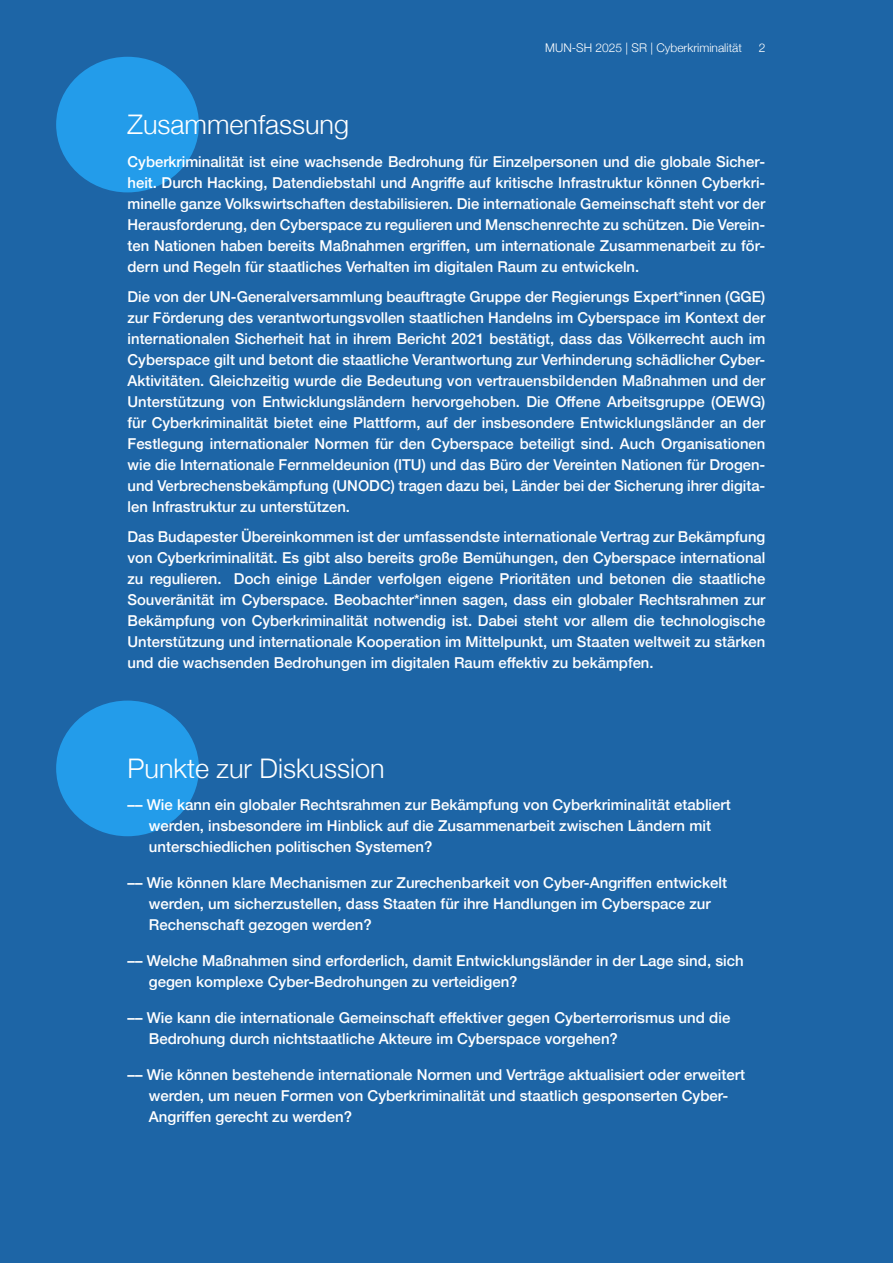
<style>
.page{position:relative;width:893px;height:1263px;background:#1d65a6}
.page>*{position:absolute;margin:0;border:0;box-sizing:border-box;transform-origin:0 0}
.t1{font:300 27px "Helvetica Neue";color:#fff}
.t2{font:500 15px/21px "Helvetica Neue";color:#fff}
.t3{font:300 12px "Helvetica Neue";color:#fff}
</style>
<div class="page">
<div style="left:56px;top:57px;width:143px;height:135px;background:#239cea;border-radius:50%"></div>
<div style="left:56px;top:700px;width:143px;height:136px;background:#239cea;border-radius:50%"></div>
<h1 class="t1" style="left:128px;top:108px;width:223px">Zusammenfassung</h1>
<p class="t3" style="left:545px;top:40px;width:198px">MUN-SH 2025 | SR | Cyberkriminalität</p>
<p class="t3" style="left:759px;top:40px;width:8px">2</p>
<p class="t2" style="left:128px;top:150px;width:639px;text-align:justify">Cyberkriminalität ist eine wachsende Bedrohung für Einzelpersonen und die globale Sicher&shy;heit. Durch Hacking, Datendiebstahl und Angriffe auf kritische Infrastruktur können Cyberkri&shy;minelle ganze Volkswirtschaften destabilisieren. Die internationale Gemeinschaft steht vor der Herausforderung, den Cyberspace zu regulieren und Menschenrechte zu schützen. Die Verein&shy;ten Nationen haben bereits Maßnahmen ergriffen, um internationale Zusammenarbeit zu för&shy;dern und Regeln für staatliches Verhalten im digitalen Raum zu entwickeln.</p>
<p class="t2" style="left:128px;top:285px;width:639px;text-align:justify">Die von der UN-Generalversammlung beauftragte Gruppe der Regierungs Expert*innen (GGE) zur Förderung des verantwortungsvollen staatlichen Handelns im Cyberspace im Kontext der internationalen Sicherheit hat in ihrem Bericht 2021 bestätigt, dass das Völkerrecht auch im Cyberspace gilt und betont die staatliche Verantwortung zur Verhinderung schädlicher Cyber-Aktivitäten. Gleichzeitig wurde die Bedeutung von vertrauensbildenden Maßnahmen und der Unterstützung von Entwicklungsländern hervorgehoben. Die Offene Arbeitsgruppe (OEWG) für Cyberkriminalität bietet eine Plattform, auf der insbesondere Entwicklungsländer an der Festlegung internationaler Normen für den Cyberspace beteiligt sind. Auch Organisationen wie die Internationale Fernmeldeunion (ITU) und das Büro der Vereinten Nationen für Drogen&shy;und Verbrechensbekämpfung (UNODC) tragen dazu bei, Länder bei der Sicherung ihrer digita&shy;len Infrastruktur zu unterstützen.</p>
<p class="t2" style="left:128px;top:525px;width:639px;text-align:justify">Das Budapester Übereinkommen ist der umfassendste internationale Vertrag zur Bekämpfung von Cyberkriminalität. Es gibt also bereits große Bemühungen, den Cyberspace international zu regulieren. Doch einige Länder verfolgen eigene Prioritäten und betonen die staatliche Souveränität im Cyberspace. Beobachter*innen sagen, dass ein globaler Rechtsrahmen zur Bekämpfung von Cyberkriminalität notwendig ist. Dabei steht vor allem die technologische Unterstützung und internationale Kooperation im Mittelpunkt, um Staaten weltweit zu stärken und die wachsenden Bedrohungen im digitalen Raum effektiv zu bekämpfen.</p>
<h1 class="t1" style="left:128px;top:752px;width:258px">Punkte zur Diskussion</h1>
<p class="t2" style="left:149px;top:794px;width:583px;text-indent:-21px">–– Wie kann ein globaler Rechtsrahmen zur Bekämpfung von Cyberkriminalität etabliert werden, insbesondere im Hinblick auf die Zusammenarbeit zwischen Ländern mit unterschiedlichen politischen Systemen?</p>
<p class="t2" style="left:149px;top:872px;width:580px;text-indent:-21px">–– Wie können klare Mechanismen zur Zurechenbarkeit von Cyber-Angriffen entwickelt werden, um sicherzustellen, dass Staaten für ihre Handlungen im Cyberspace zur<br>Rechenschaft gezogen werden?</p>
<p class="t2" style="left:149px;top:950px;width:596px;text-indent:-21px">–– Welche Maßnahmen sind erforderlich, damit Entwicklungsländer in der Lage sind, sich gegen komplexe Cyber-Bedrohungen zu verteidigen?</p>
<p class="t2" style="left:149px;top:1007px;width:583px;text-indent:-21px">–– Wie kann die internationale Gemeinschaft effektiver gegen Cyberterrorismus und die<br>Bedrohung durch nichtstaatliche Akteure im Cyberspace vorgehen?</p>
<p class="t2" style="left:149px;top:1064px;width:598px;text-indent:-21px">–– Wie können bestehende internationale Normen und Verträge aktualisiert oder erweitert werden, um neuen Formen von Cyberkriminalität und staatlich gesponserten Cyber-<br>Angriffen gerecht zu werden?</p>
</div>
